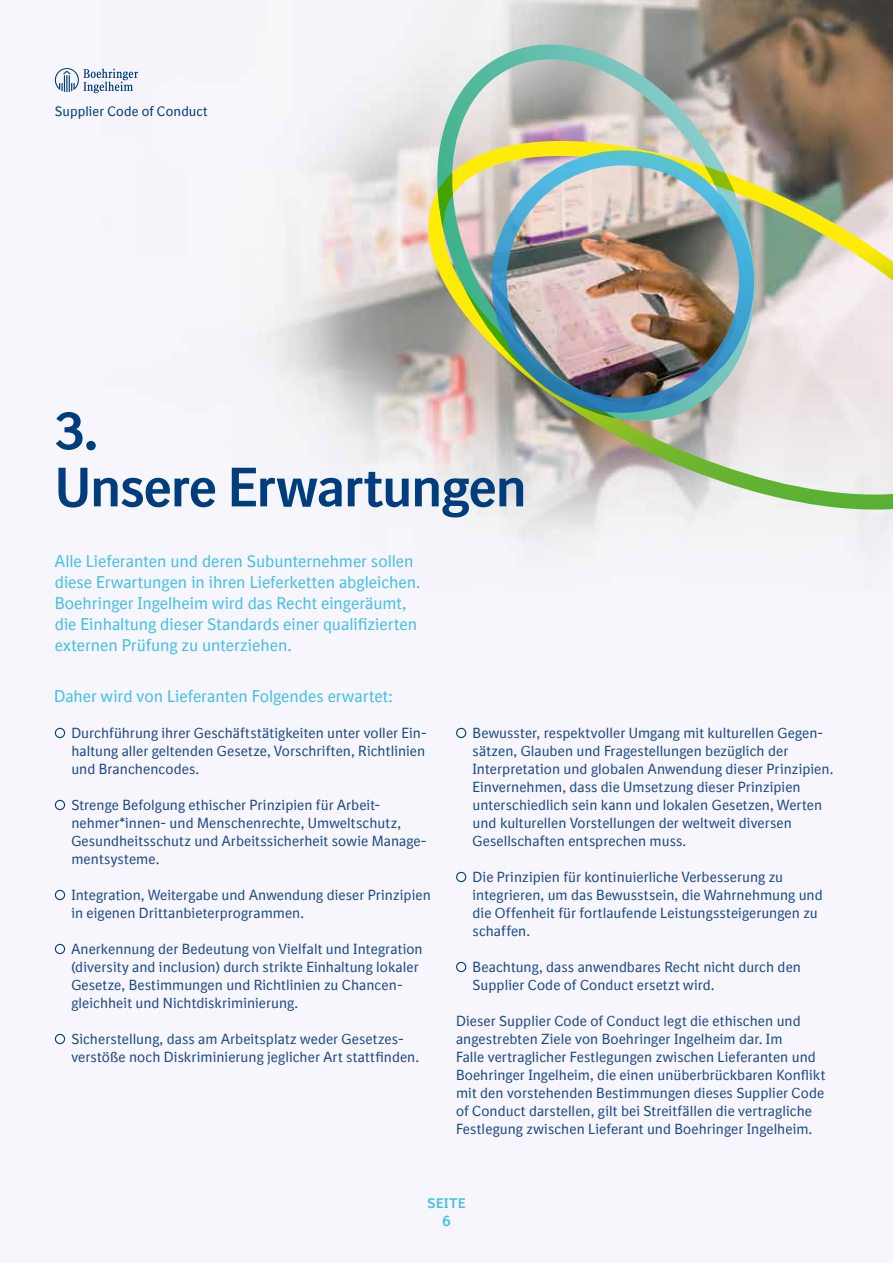
<style>
.page{position:relative;width:893px;height:1263px;background:#fff}
.page>*{position:absolute;margin:0;border:0;box-sizing:border-box;transform-origin:0 0}
.t1{font:700 54px/57px "BI Sans";letter-spacing:-.015em;color:#003d7c}
.t2{font:16.5px/21px "BI Sans";letter-spacing:-.005em;color:#44bfe8}
.t3{font:700 15px "BI Sans";color:#44bfe8}
.t4{font:14.25px/18px "BI Sans";letter-spacing:.005em;color:#1e4a87}
.t5{font:13.5px "BI Sans";letter-spacing:.005em;color:#003d7c}
.t6{font:700 13.5px "BI Sans";letter-spacing:.065em;color:#44bfe8}
</style>
<div class="page">
<img style="left:54px;top:0;width:839px;height:1045px">
<svg style="left:418px;top:141px;width:475px;height:369px;background:#cecdbd"></svg>
<svg style="left:434px;top:37px;width:324px;height:388px;background:#b6bca7"></svg>
<img style="left:479px;top:150px;width:285px;height:275px">
<div style="left:55px;top:728px;width:10px;height:10px;border:1px solid #003d7c;border-radius:50%"></div>
<div style="left:55px;top:800px;width:10px;height:10px;border:1px solid #003d7c;border-radius:50%"></div>
<div style="left:55px;top:890px;width:10px;height:10px;border:1px solid #003d7c;border-radius:50%"></div>
<div style="left:55px;top:944px;width:10px;height:10px;border:1px solid #003d7c;border-radius:50%"></div>
<div style="left:55px;top:1034px;width:10px;height:10px;border:1px solid #003d7c;border-radius:50%"></div>
<div style="left:456px;top:728px;width:10px;height:10px;border:1px solid #003d7c;border-radius:50%"></div>
<div style="left:456px;top:872px;width:10px;height:10px;border:1px solid #003d7c;border-radius:50%"></div>
<div style="left:456px;top:962px;width:10px;height:10px;border:1px solid #003d7c;border-radius:50%"></div>
<svg style="left:55px;top:68px;width:83px;height:25px"></svg>
<p class="t5" style="left:55px;top:103px;width:154px">Supplier Code of Conduct</p>
<h1 class="t1" style="left:55px;top:402px;width:474px">3.<br>Unsere Erwartungen</h1>
<p class="t2" style="left:55px;top:551px;width:367px">Alle Lieferanten und deren Subunternehmer sollen diese Erwartungen in ihren Lieferketten abgleichen.<br>Boehringer Ingelheim wird das Recht eingeräumt, die Einhaltung dieser Standards einer qualifizierten externen Prüfung zu unterziehen.</p>
<p class="t2" style="left:54px;top:686px;width:340px">Daher wird von Lieferanten Folgendes erwartet:</p>
<p class="t4" style="left:71px;top:724px;width:357px;text-align:justify">Durchführung ihrer Geschäftstätigkeiten unter voller Ein&shy;haltung aller geltenden Gesetze, Vorschriften, Richtlinien und Branchencodes.</p>
<p class="t4" style="left:71px;top:796px;width:357px">Strenge Befolgung ethischer Prinzipien für Arbeit&shy;nehmer*innen- und Menschenrechte, Umweltschutz, Gesundheitsschutz und Arbeitssicherheit sowie Manage&shy;mentsysteme.</p>
<p class="t4" style="left:71px;top:886px;width:361px">Integration, Weitergabe und Anwendung dieser Prinzipien in eigenen Drittanbieterprogrammen.</p>
<p class="t4" style="left:71px;top:940px;width:353px">Anerkennung der Bedeutung von Vielfalt und Integration (diversity and inclusion) durch strikte Einhaltung lokaler Gesetze, Bestimmungen und Richtlinien zu Chancen&shy;gleichheit und Nichtdiskriminierung.</p>
<p class="t4" style="left:71px;top:1030px;width:349px">Sicherstellung, dass am Arbeitsplatz weder Gesetzes&shy;verstöße noch Diskriminierung jeglicher Art stattfinden.</p>
<p class="t4" style="left:473px;top:724px;width:362px">Bewusster, respektvoller Umgang mit kulturellen Gegen&shy;sätzen, Glauben und Fragestellungen bezüglich der Interpretation und globalen Anwendung dieser Prinzipien.<br>Einvernehmen, dass die Umsetzung dieser Prinzipien unterschiedlich sein kann und lokalen Gesetzen, Werten und kulturellen Vorstellungen der weltweit diversen Gesellschaften entsprechen muss.</p>
<p class="t4" style="left:473px;top:868px;width:352px">Die Prinzipien für kontinuierliche Verbesserung zu integrieren, um das Bewusstsein, die Wahrnehmung und die Offenheit für fortlaufende Leistungssteigerungen zu schaffen.</p>
<p class="t4" style="left:473px;top:958px;width:330px">Beachtung, dass anwendbares Recht nicht durch den<br>Supplier Code of Conduct ersetzt wird.</p>
<p class="t4" style="left:456px;top:1012px;width:371px">Dieser Supplier Code of Conduct legt die ethischen und angestrebten Ziele von Boehringer Ingelheim dar. Im<br>Falle vertraglicher Festlegungen zwischen Lieferanten und Boehringer Ingelheim, die einen unüberbrückbaren Konflikt mit den vorstehenden Bestimmungen dieses Supplier Code of Conduct darstellen, gilt bei Streitfällen die vertragliche Festlegung zwischen Lieferant und Boehringer Ingelheim.</p>
<p class="t6" style="left:427px;top:1196px;width:40px">SEITE</p>
<p class="t3" style="left:442px;top:1212px;width:10px">6</p>
</div>
